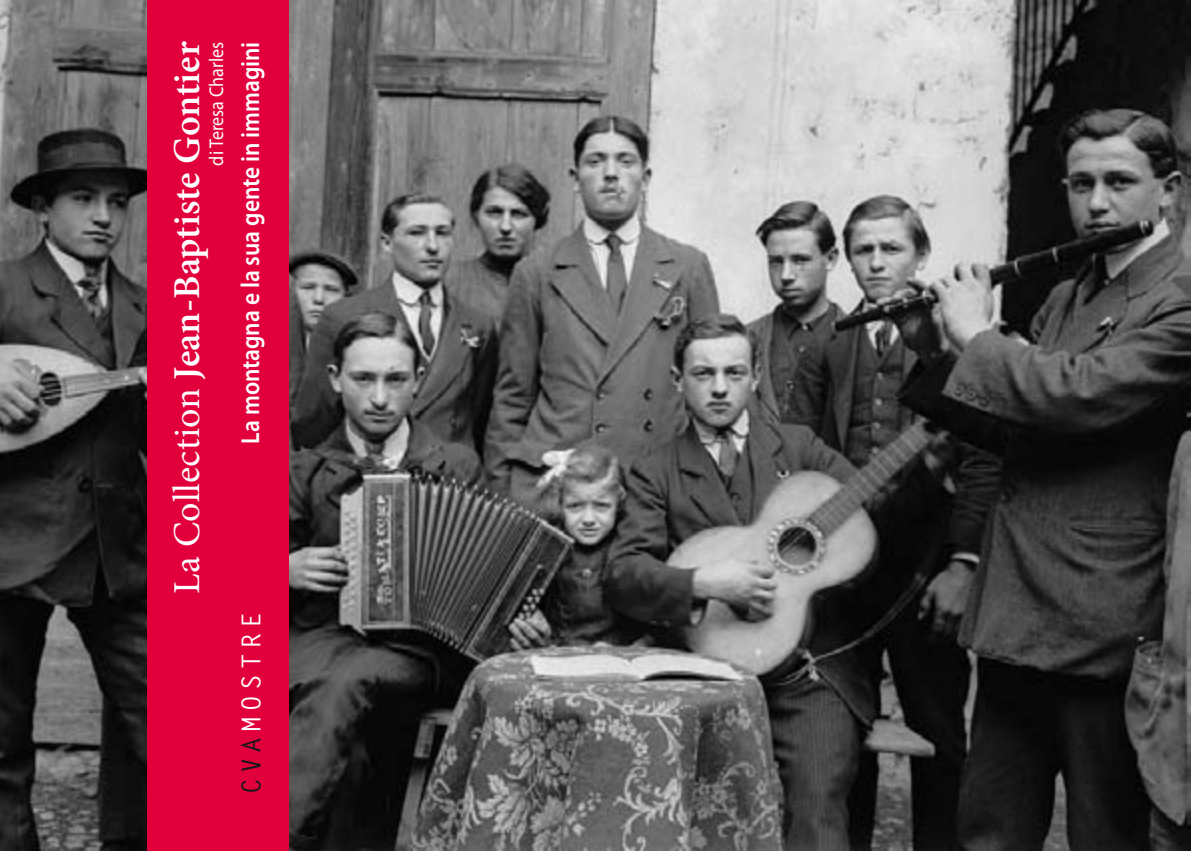
<style>
.page{position:relative;width:1191px;height:851px;background:#fff}
.page>*{position:absolute;margin:0;border:0;box-sizing:border-box;transform-origin:0 0}
.t1{font:600 38px "Minion Pro";letter-spacing:-.005em;color:#fff}
.t2{font:600 26px "Myriad Pro";color:#fff;scale:.9 1}
.t3{font:700 26px "Letter Gothic Std";letter-spacing:.2em;color:#fff}
.t4{font:20px "Myriad Pro";color:#fff;scale:.9 1}
.s1{font-weight:400}
.s2{color:#1a171c}
</style>
<div class="page">
<img style="left:0;top:0;width:1191px;height:850px">
<div style="left:147px;top:0;width:141px;height:850px;background:#e2003c"></div>
<p class="t1" style="left:161px;top:593px;width:553px;rotate:-90deg"><span class="s1">La Collection</span> Jean-Baptiste Gontier</p>
<p class="t4" style="left:204px;top:165px;width:139px;rotate:-90deg">di Teresa Charles</p>
<p class="t2" style="left:234px;top:443px;width:448px;rotate:-90deg">La montagna e la sua gente in immagini</p>
<p class="t3" style="left:235px;top:794px;width:184px;rotate:-90deg"><span class="s2">CVA</span>MOSTRE</p>
</div>
